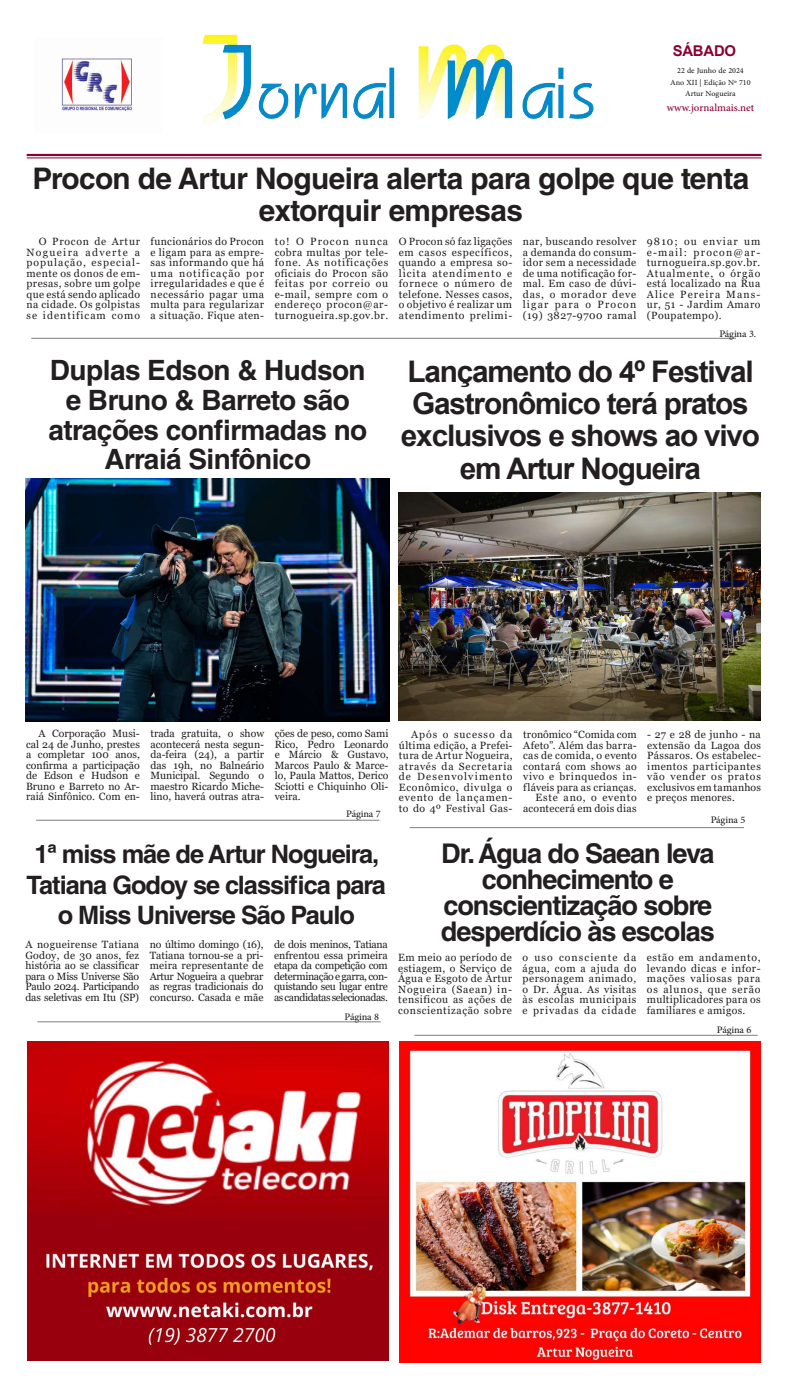
<style>
.page{position:relative;width:787px;height:1389px;background:#fff}
.page>*{position:absolute;margin:0;border:0;box-sizing:border-box;transform-origin:0 0}
.t1{font:700 29.75px/32.4px "Arial";letter-spacing:-.04em;color:#231f20;text-align:center}
.t2{font:700 29.75px/32.4px "Helvetica LT Std";letter-spacing:-.02em;color:#231f20;text-align:center}
.t3{font:700 28px/29.8px "Helvetica LT Std";letter-spacing:-.02em;color:#231f20;text-align:center}
.t4{font:700 27.12px/26.2px "Helvetica LT Std";letter-spacing:-.04em;color:#231f20;text-align:center}
.t5{font:700 25.38px/30.6px "Helvetica LT Std";letter-spacing:-.04em;color:#231f20;text-align:center}
.t6{font:14.88px "Adobe Arabic";color:#8b012f}
.t7{font:700 14.88px "Arial";letter-spacing:-.015em;color:#8b012f}
.t8{font:14px "Adobe Arabic";letter-spacing:-.01em;color:#231f20}
.t9{font:10.94px/11.4px "Adobe Arabic";color:#231f20;text-align:center}
.t10{font:10.5px/10.5px "Georgia";letter-spacing:.035em;color:#231f20;text-align:justify}
</style>
<div class="page">
<hr style="left:27px;top:154px;width:734px;height:2px;background:#8b012f">
<hr style="left:27px;top:158px;width:734px;height:1px;background:#8b012f">
<img style="left:202px;top:34px;width:392px;height:89px">
<img style="left:61px;top:58px;width:71px;height:54px">
<hr style="left:31px;top:338px;width:704px;height:1px;background:#7f7f7f">
<hr style="left:409px;top:827px;width:334px;height:1px;background:#7f7f7f">
<hr style="left:414px;top:1035px;width:343px;height:1px;background:#7f7f7f">
<hr style="left:36px;top:820px;width:343px;height:1px;background:#7f7f7f">
<hr style="left:37px;top:1022px;width:343px;height:1px;background:#7f7f7f">
<img style="left:399px;top:1042px;width:361px;height:320px">
<img style="left:27px;top:1042px;width:361px;height:318px">
<img style="left:25px;top:479px;width:364px;height:242px">
<img style="left:398px;top:492px;width:362px;height:229px">
<h3 class="t7" style="left:672px;top:40px;width:65px">SÁBADO</h3>
<p class="t9" style="left:670px;top:64px;width:82px">22 de Junho de 2024<br>Ano XII | Edição Nº 710<br>Artur Nogueira</p>
<h3 class="t6" style="left:666px;top:97px;width:89px">www.jornalmais.net</h3>
<h1 class="t2" style="left:32px;top:162px;width:718px">Procon de Artur Nogueira alerta para golpe que tenta extorquir empresas</h1>
<p class="t10" style="left:27px;top:236px;width:115px;text-indent:12px">O Procon de Artur Nogueira adverte a população, especial&shy;mente os donos de em&shy;presas, sobre um golpe que está sendo aplicado na cidade. Os golpistas se identificam como</p>
<p class="t10" style="left:150px;top:236px;width:115px">funcionários do Procon e ligam para as empre&shy;sas informando que há uma notificação por irregularidades e que é necessário pagar uma multa para regularizar a situação. Fique aten-</p>
<p class="t10" style="left:274px;top:236px;width:115px">to! O Procon nunca cobra multas por tele&shy;fone. As notificações oficiais do Procon são feitas por correio ou e-mail, sempre com o endereço procon@ar&shy;turnogueira.sp.gov.br.</p>
<p class="t10" style="left:398px;top:236px;width:115px">O Procon só faz ligações em casos específicos, quando a empresa so&shy;licita atendimento e fornece o número de telefone. Nesses casos, o objetivo é realizar um atendimento prelimi-</p>
<p class="t10" style="left:522px;top:236px;width:115px">nar, buscando resolver a demanda do consum&shy;idor sem a necessidade de uma notificação for&shy;mal. Em caso de dúvi&shy;das, o morador deve ligar para o Procon (19) 3827-9700 ramal</p>
<p class="t10" style="left:646px;top:236px;width:115px">9810; ou enviar um e-mail: procon@ar&shy;turnogueira.sp.gov.br.<br>Atualmente, o órgão está localizado na Rua Alice Pereira Mans&shy;ur, 51 - Jardim Amaro (Poupatempo).</p>
<h2 class="t3" style="left:48px;top:355px;width:320px">Duplas Edson &amp; Hudson e Bruno &amp; Barreto são atrações confirmadas no<br>Arraiá Sinfônico</h2>
<h3 class="t8" style="left:719px;top:324px;width:38px">Página 3.</h3>
<h1 class="t1" style="left:401px;top:355px;width:360px">Lançamento do 4º Festival<br>Gastronômico terá pratos exclusivos e shows ao vivo em Artur Nogueira</h1>
<p class="t10" style="left:26px;top:729px;width:115px;text-indent:12px">A Corporação Musi&shy;cal 24 de Junho, prestes a completar 100 anos, confirma a participação de Edson e Hudson e Bruno e Barreto no Ar&shy;raiá Sinfônico. Com en-</p>
<p class="t10" style="left:150px;top:729px;width:115px">trada gratuita, o show acontecerá nesta segun&shy;da-feira (24), a partir das 19h, no Balneário Municipal. Segundo o maestro Ricardo Miche&shy;lino, haverá outras atra-</p>
<p class="t10" style="left:274px;top:729px;width:115px">ções de peso, como Sami Rico, Pedro Leonardo e Márcio &amp; Gustavo, Marcos Paulo &amp; Marce&shy;lo, Paula Mattos, Derico Sciotti e Chiquinho Oli&shy;veira.</p>
<h3 class="t8" style="left:346px;top:804px;width:36px">Página 7</h3>
<h3 class="t5" style="left:27px;top:839px;width:361px">1ª miss mãe de Artur Nogueira,<br>Tatiana Godoy se classifica para o Miss Universe São Paulo</h3>
<p class="t10" style="left:25px;top:940px;width:115px">A nogueirense Tatiana Godoy, de 30 anos, fez história ao se classificar para o Miss Universe São Paulo 2024. Participando das seletivas em Itu (SP)</p>
<p class="t10" style="left:150px;top:940px;width:115px">no último domingo (16), Tatiana tornou-se a pri&shy;meira representante de Artur Nogueira a quebrar as regras tradicionais do concurso. Casada e mãe</p>
<p class="t10" style="left:274px;top:940px;width:115px">de dois meninos, Tatiana enfrentou essa primeira etapa da competição com determinação e garra, con&shy;quistando seu lugar entre as candidatas selecionadas.</p>
<h3 class="t8" style="left:344px;top:1007px;width:36px">Página 8</h3>
<p class="t10" style="left:399px;top:730px;width:115px;text-indent:12px">Após o sucesso da última edição, a Prefei&shy;tura de Artur Nogueira, através da Secretaria de Desenvolvimento Econômico, divulga o evento de lançamen&shy;to do 4º Festival Gas-</p>
<p class="t10" style="left:523px;top:730px;width:115px;text-align:right">tronômico “Comida com<br>Afeto”. Além das barra&shy;cas de comida, o evento contará com shows ao vivo e brinquedos in&shy;fláveis para as crianças.<br>Este ano, o evento acontecerá em dois dias</p>
<p class="t10" style="left:647px;top:730px;width:115px">- 27 e 28 de junho - na extensão da Lagoa dos Pássaros. Os estabelec&shy;imentos participantes vão vender os pratos exclusivos em tamanhos e preços menores.</p>
<h3 class="t8" style="left:710px;top:810px;width:36px">Página 5</h3>
<h3 class="t4" style="left:441px;top:840px;width:275px">Dr. Água do Saean leva conhecimento e conscientização sobre desperdício às escolas</h3>
<p class="t10" style="left:398px;top:953px;width:115px">Em meio ao período de estiagem, o Serviço de Água e Esgoto de Artur Nogueira (Saean) in&shy;tensificou as ações de conscientização sobre</p>
<p class="t10" style="left:522px;top:953px;width:115px">o uso consciente da água, com a ajuda do personagem animado, o Dr. Água. As visitas às escolas municipais e privadas da cidade</p>
<p class="t10" style="left:646px;top:953px;width:115px">estão em andamento, levando dicas e infor&shy;mações valiosas para os alunos, que serão multiplicadores para os familiares e amigos.</p>
<h3 class="t8" style="left:716px;top:1020px;width:36px">Página 6</h3>
</div>
